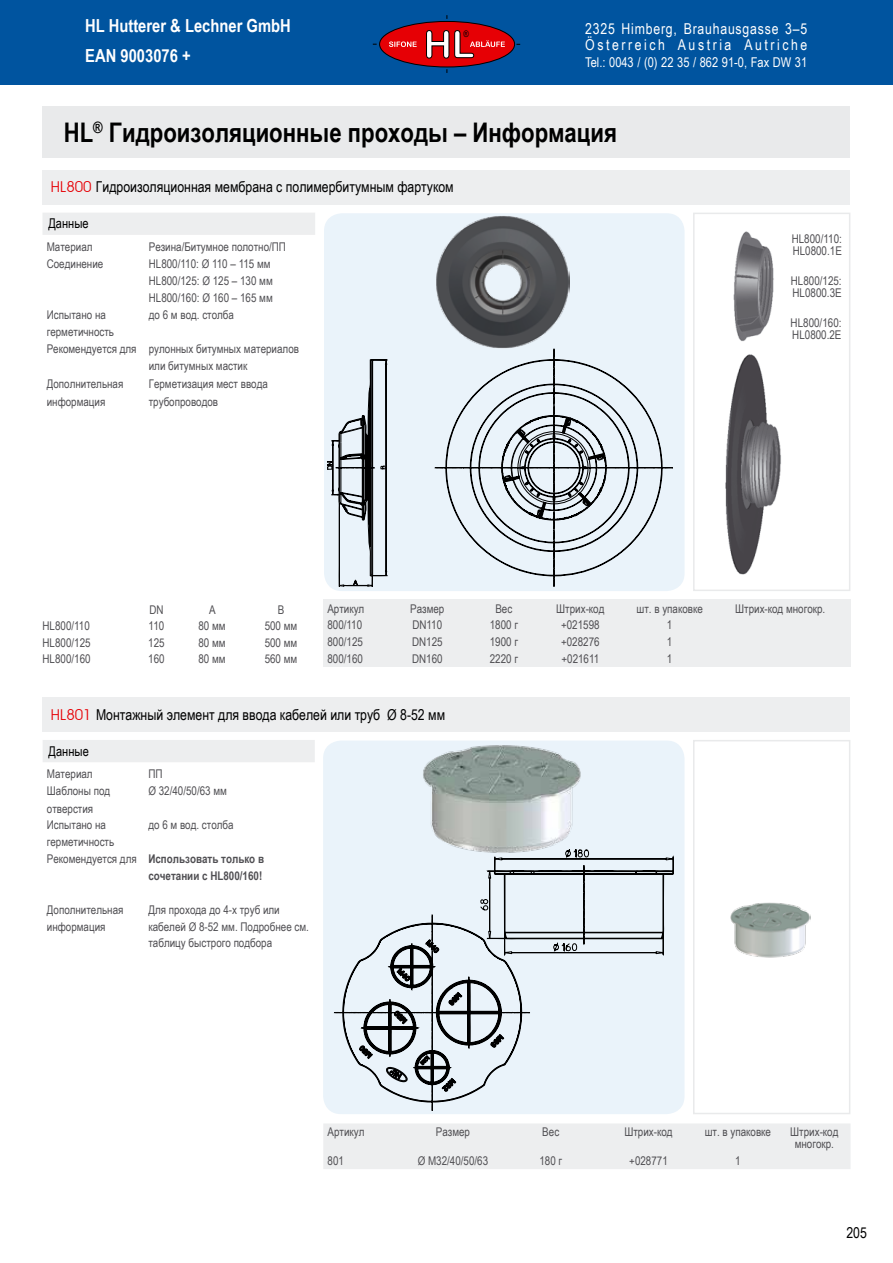
<style>
.page{position:relative;width:893px;height:1263px;background:#fff}
.page>*{position:absolute;margin:0;border:0;box-sizing:border-box;transform-origin:0 0}
.t1{font:700 27px "Arial Narrow";color:#000}
.t2{font:700 18px/30px "Arial Narrow";color:#fff}
.t3{font:15px "Arial Narrow";color:#000}
.t4{font:15px/16.5px "Arial Narrow";letter-spacing:.17em;color:#fff}
.t5{font:13.5px "Arial Narrow";color:#fff}
.t6{font:13.5px "Arial Narrow";color:#000}
.t7{font:12px/17.1px "Arial Narrow";color:#504f53}
.t8{font:700 12px/16.5px "Arial Narrow";color:#504f53;text-align:right}
.t9{font:9px "Arial Narrow";color:#000}
.s1{font-family:"Avant Garde IT Cby BT";color:#e60005}
.s2{font-weight:400}
</style>
<div class="page">
<div style="left:0;top:0;width:893px;height:85px;background:#00549f"></div>
<svg style="left:373px;top:15px;width:147px;height:58px"></svg>
<div style="left:42px;top:106px;width:808px;height:51px;background:#e9eaeb"></div>
<div style="left:42px;top:170px;width:808px;height:34px;background:#edeeef"></div>
<div style="left:43px;top:213px;width:272px;height:22px;background:#edeeef"></div>
<div style="left:324px;top:213px;width:361px;height:378px;background:#eaf3fa;border-radius:18px"></div>
<div style="left:693px;top:213px;width:157px;height:378px;border:2px solid #e9eaeb"></div>
<svg style="left:327px;top:349px;width:346px;height:238px"></svg>
<svg style="left:335px;top:359px;width:269px;height:228px"></svg>
<svg style="left:339px;top:414px;width:265px;height:172px"></svg>
<div style="left:323px;top:600px;width:527px;height:67px;background:#edeeef"></div>
<div style="left:42px;top:697px;width:808px;height:34px;background:#edeeef"></div>
<div style="left:323px;top:740px;width:362px;height:374px;background:#eaf3fa;border-radius:18px"></div>
<div style="left:693px;top:740px;width:157px;height:374px;border:2px solid #e9eaeb"></div>
<img style="left:436px;top:216px;width:134px;height:133px">
<img style="left:733px;top:231px;width:41px;height:110px">
<img style="left:725px;top:354px;width:56px;height:221px">
<div style="left:43px;top:740px;width:272px;height:22px;background:#edeeef"></div>
<img style="left:423px;top:745px;width:159px;height:105px">
<svg style="left:334px;top:850px;width:340px;height:260px"></svg>
<img style="left:730px;top:902px;width:80px;height:56px">
<div style="left:323px;top:1124px;width:528px;height:45px;background:#edeeef"></div>
<h2 class="t2" style="left:85px;top:9px;width:207px">HL Hutterer &amp; Lechner GmbH<br>EAN 9003076 +</h2>
<p class="t4" style="left:585px;top:20px;width:224px">2325 Himberg, Brauhausgasse 3–5<br>Österreich Austria Autriche</p>
<p class="t9" style="left:463px;top:28px;width:7px">®</p>
<p class="t5" style="left:585px;top:52px;width:223px">Tel.: 0043 / (0) 22 35 / 862 91-0, Fax DW 31</p>
<h1 class="t1" style="left:64px;top:112px;width:555px">HL<sup>®</sup> Гидроизоляционные проходы – Информация</h1>
<p class="t3" style="left:51px;top:176px;width:404px"><span class="s1">HL800</span> Гидроизоляционная мембрана с полимербитумным фартуком</p>
<p class="t6" style="left:48px;top:214px;width:42px">Данные</p>
<p class="t7" style="left:47px;top:238px;width:47px">Материал</p>
<p class="t7" style="left:149px;top:238px;width:139px">Резина/Битумное полотно/ПП</p>
<p class="t7" style="left:47px;top:255px;width:58px">Соединение</p>
<p class="t7" style="left:149px;top:255px;width:126px">HL800/110: Ø 110 – 115 мм<br>HL800/125: Ø 125 – 130 мм<br>HL800/160: Ø 160 – 165 мм</p>
<p class="t7" style="left:47px;top:306px;width:69px">Испытано на герметичность</p>
<p class="t7" style="left:149px;top:306px;width:87px">до 6 м вод. столба</p>
<p class="t7" style="left:149px;top:340px;width:152px;text-indent:-102px">Рекомендуется для рулонных битумных материалов или битумных мастик</p>
<p class="t7" style="left:47px;top:375px;width:78px">Дополнительная информация</p>
<p class="t7" style="left:149px;top:375px;width:121px">Герметизация мест ввода трубопроводов</p>
<p class="t7" style="left:792px;top:232px;width:52px;line-height:12px">HL800/110:<br>HL0800.1E</p>
<p class="t7" style="left:791px;top:274px;width:52px;line-height:12px">HL800/125:<br>HL0800.3E</p>
<p class="t7" style="left:791px;top:316px;width:52px;line-height:12px">HL800/160:<br>HL0800.2E</p>
<p class="t7" style="left:149px;top:601px;width:16px">DN</p>
<p class="t7" style="left:209px;top:601px;width:8px">A</p>
<p class="t7" style="left:278px;top:601px;width:8px">B</p>
<p class="t7" style="left:43px;top:617px;width:49px">HL800/110</p>
<p class="t7" style="left:149px;top:617px;width:17px">110</p>
<p class="t7" style="left:198px;top:617px;width:29px">80 мм</p>
<p class="t7" style="left:265px;top:617px;width:34px">500 мм</p>
<p class="t7" style="left:43px;top:634px;width:50px">HL800/125</p>
<p class="t7" style="left:148px;top:634px;width:18px">125</p>
<p class="t7" style="left:198px;top:634px;width:29px">80 мм</p>
<p class="t7" style="left:265px;top:634px;width:34px">500 мм</p>
<p class="t7" style="left:43px;top:650px;width:50px">HL800/160</p>
<p class="t7" style="left:148px;top:650px;width:18px">160</p>
<p class="t7" style="left:198px;top:650px;width:29px">80 мм</p>
<p class="t7" style="left:265px;top:650px;width:34px">560 мм</p>
<p class="t7" style="left:327px;top:599px;width:38px">Артикул</p>
<p class="t7" style="left:410px;top:599px;width:36px">Размер</p>
<p class="t7" style="left:495px;top:599px;width:18px">Вес</p>
<p class="t7" style="left:556px;top:599px;width:50px">Штрих-код</p>
<p class="t7" style="left:636px;top:599px;width:68px">шт. в упаковке</p>
<p class="t7" style="left:735px;top:599px;width:92px">Штрих-код многокр.</p>
<p class="t7" style="left:327px;top:616px;width:36px">800/110</p>
<p class="t7" style="left:412px;top:616px;width:31px">DN110</p>
<p class="t7" style="left:490px;top:616px;width:30px">1800 г</p>
<p class="t7" style="left:561px;top:616px;width:40px">+021598</p>
<p class="t7" style="left:667px;top:616px;width:7px">1</p>
<p class="t7" style="left:327px;top:633px;width:37px">800/125</p>
<p class="t7" style="left:412px;top:633px;width:32px">DN125</p>
<p class="t7" style="left:490px;top:633px;width:30px">1900 г</p>
<p class="t7" style="left:561px;top:633px;width:40px">+028276</p>
<p class="t7" style="left:667px;top:633px;width:7px">1</p>
<p class="t7" style="left:327px;top:650px;width:37px">800/160</p>
<p class="t7" style="left:412px;top:650px;width:32px">DN160</p>
<p class="t7" style="left:490px;top:650px;width:30px">2220 г</p>
<p class="t7" style="left:561px;top:650px;width:39px">+021611</p>
<p class="t7" style="left:667px;top:650px;width:7px">1</p>
<p class="t3" style="left:51px;top:703px;width:396px"><span class="s1">HL801</span> Монтажный элемент для ввода кабелей или труб Ø 8-52 мм</p>
<p class="t6" style="left:49px;top:741px;width:42px">Данные</p>
<p class="t7" style="left:47px;top:765px;width:47px">Материал</p>
<p class="t7" style="left:148px;top:765px;width:16px">ПП</p>
<p class="t7" style="left:47px;top:782px;width:65px">Шаблоны под отверстия</p>
<p class="t7" style="left:148px;top:782px;width:80px">Ø 32/40/50/63 мм</p>
<p class="t7" style="left:47px;top:816px;width:69px">Испытано на герметичность</p>
<p class="t7" style="left:148px;top:816px;width:87px">до 6 м вод. столба</p>
<p class="t8" style="left:47px;top:850px;width:219px"><span class="s2">Рекомендуется для</span> Использовать только в сочетании с HL800/160!</p>
<p class="t7" style="left:47px;top:901px;width:78px">Дополнительная информация</p>
<p class="t7" style="left:148px;top:901px;width:162px;line-height:16.5px">Для прохода до 4-х труб или кабелей Ø 8-52 мм. Подробнее см. таблицу быстрого подбора</p>
<p class="t7" style="left:328px;top:1123px;width:38px">Артикул</p>
<p class="t7" style="left:436px;top:1123px;width:36px">Размер</p>
<p class="t7" style="left:542px;top:1123px;width:18px">Вес</p>
<p class="t7" style="left:624px;top:1123px;width:50px">Штрих-код</p>
<p class="t7" style="left:705px;top:1123px;width:68px">шт. в упаковке</p>
<p class="t7" style="left:790px;top:1126px;width:50px;line-height:12px;text-align:center">Штрих-код многокр.</p>
<p class="t7" style="left:328px;top:1152px;width:18px">801</p>
<p class="t7" style="left:418px;top:1152px;width:72px">Ø M32/40/50/63</p>
<p class="t7" style="left:539px;top:1152px;width:24px">180 г</p>
<p class="t7" style="left:629px;top:1152px;width:40px">+028771</p>
<p class="t7" style="left:735px;top:1152px;width:7px">1</p>
<p class="t3" style="left:846px;top:1222px;width:22px">205</p>
</div>
